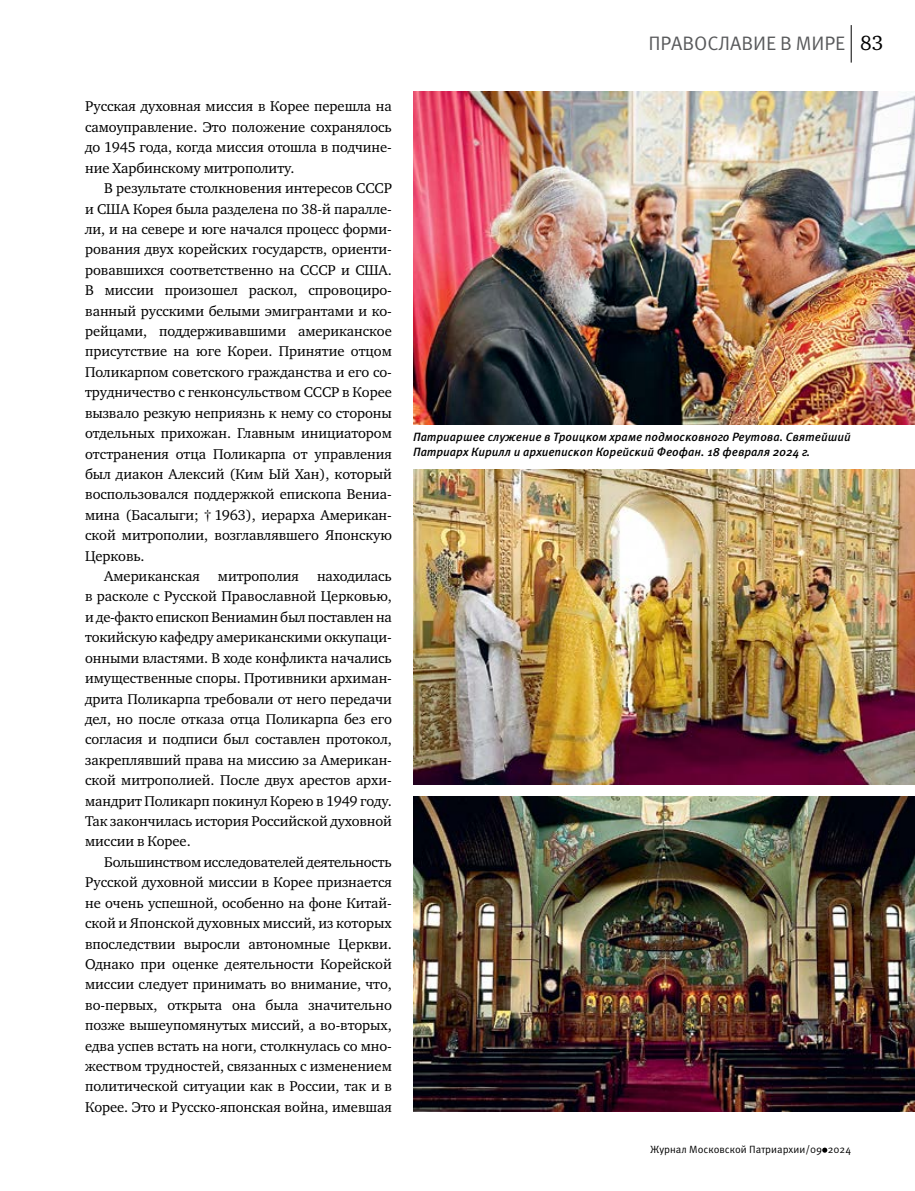
<style>
.page{position:relative;width:915px;height:1191px;background:#fff}
.page>*{position:absolute;margin:0;border:0;box-sizing:border-box;transform-origin:0 0}
.t1{font:19.5px "Meta Pro";letter-spacing:-.005em;color:#58595b}
.t2{font:14.55px/20.4px "Charter ITC";letter-spacing:-.005em;color:#000;text-align:justify}
.t3{font:italic 500 12px/15px "Meta Pro";color:#000}
.t4{font:10.5px "Meta Pro";color:#000}
.s1{font-family:"Charter ITC";font-size:21px;color:#000}
</style>
<div class="page">
<svg style="left:822px;top:1147px;width:5px;height:5px"></svg>
<hr style="left:850px;top:25px;width:1px;height:38px;background:#000">
<img style="left:413px;top:91px;width:501px;height:333px">
<img style="left:413px;top:469px;width:501px;height:315px">
<img style="left:413px;top:796px;width:501px;height:315px">
<p class="t2" style="left:85px;top:96px;width:308px">Русская духовная миссия в Корее перешла на самоуправление. Это положение сохранялось до 1945 года, когда миссия отошла в подчине&shy;ние Харбинскому митрополиту.</p>
<p class="t2" style="left:85px;top:178px;width:308px;text-indent:19px">В результате столкновения интересов СССР и США Корея была разделена по 38-й паралле&shy;ли, и на севере и юге начался процесс форми&shy;рования двух корейских государств, ориенти&shy;ровавшихся соответственно на СССР и США.<br>В миссии произошел раскол, спровоциро&shy;ванный русскими белыми эмигрантами и ко&shy;рейцами, поддерживавшими американское присутствие на юге Кореи. Принятие отцом Поликарпом советского гражданства и его со&shy;трудничество с генконсульством СССР в Корее вызвало резкую неприязнь к нему со стороны отдельных прихожан. Главным инициатором отстранения отца Поликарпа от управления был диакон Алексий (Ким Ый Хан), который воспользовался поддержкой епископа Вениа&shy;мина (Басалыги; † 1963), иерарха Американ&shy;ской митрополии, возглавлявшего Японскую Церковь.</p>
<p class="t2" style="left:85px;top:566px;width:308px;text-indent:19px">Американская митрополия находилась в расколе с Русской Православной Церковью, и де-факто епископ Вениамин был поставлен на токийскую кафедру американскими оккупаци&shy;онными властями. В ходе конфликта начались имущественные споры. Противники архиман&shy;дрита Поликарпа требовали от него передачи дел, но после отказа отца Поликарпа без его согласия и подписи был составлен протокол, закреплявший права на миссию за Американ&shy;ской митрополией. После двух арестов архи&shy;мандрит Поликарп покинул Корею в 1949 году.<br>Так закончилась история Российской духовной миссии в Корее.</p>
<p class="t2" style="left:85px;top:851px;width:308px;text-indent:19px">Большинством исследователей деятельность Русской духовной миссии в Корее признается не очень успешной, особенно на фоне Китай&shy;ской и Японской духовных миссий, из которых впоследствии выросли автономные Церкви.<br>Однако при оценке деятельности Корейской миссии следует принимать во внимание, что, во-первых, открыта она была значительно позже вышеупомянутых миссий, а во-вторых, едва успев встать на ноги, столкнулась со мно&shy;жеством трудностей, связанных с изменением политической ситуации как в России, так и в Корее. Это и Русско-японская война, имевшая</p>
<h1 class="t1" style="left:648px;top:31px;width:236px">ПРАВОСЛАВИЕ В МИРЕ <span class="s1">83</span></h1>
<p class="t3" style="left:413px;top:429px;width:439px">Патриаршее служение в Троицком храме подмосковного Реутова. Святейший<br>Патриарх Кирилл и архиепископ Корейский Феофан. 18 февраля 2024 г.</p>
<p class="t4" style="left:650px;top:1142px;width:202px">Журнал Московской Патриархии/09 2024</p>
</div>
